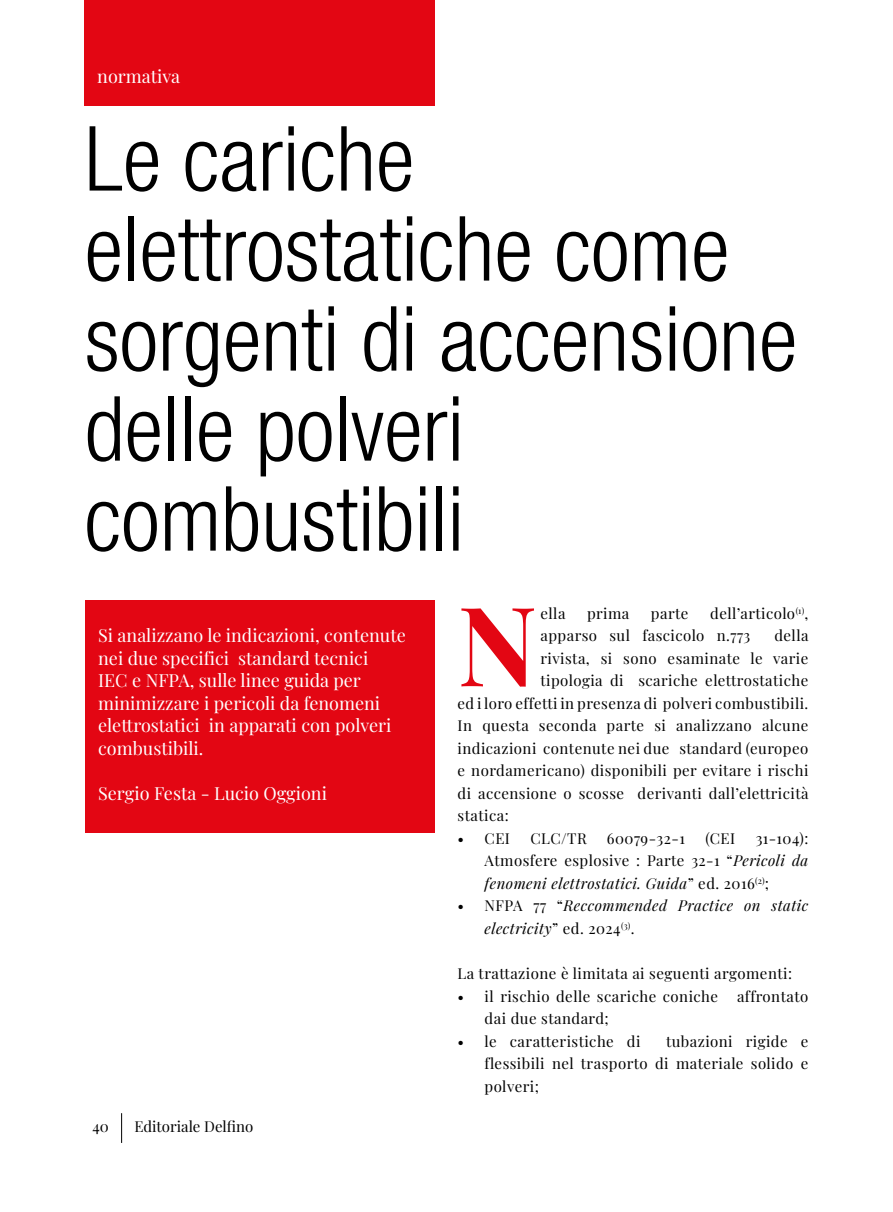
<style>
.page{position:relative;width:893px;height:1212px;background:#fff}
.page>*{position:absolute;margin:0;border:0;box-sizing:border-box;transform-origin:0 0}
.t1{font:700 110.25px "Playfair Display";color:#e30613}
.t2{font:300 condensed 90px/90px "Helvetica Neue LT Std";color:#000}
.t3{font:18px/22.5px "Playfair Display";color:#fff}
.t4{font:15px/22.5px "Playfair Display";letter-spacing:.03em;color:#000;text-align:justify}
.t5{font:italic 15px/22.5px "Playfair Display";letter-spacing:.03em;color:#000}
.t6{font:15px "Playfair Display";color:#000}
.s1{font-style:italic}
.s2{font-style:normal}
</style>
<div class="page">
<hr style="left:121px;top:1113px;width:1px;height:30px;background:#000">
<div style="left:85px;top:600px;width:350px;height:233px;background:#e30613"></div>
<div style="left:85px;top:0;width:350px;height:105px;background:#e30613"></div>
<p class="t3" style="left:97px;top:63px;width:84px">normativa</p>
<h2 class="t2" style="left:85px;top:113px;width:714px">Le cariche elettrostatiche come sorgenti di accensione delle polveri combustibili</h2>
<p class="t3" style="left:98px;top:623px;width:309px">Si analizzano le indicazioni, contenute nei due specifici standard tecnici<br>IEC e NFPA, sulle linee guida per minimizzare i pericoli da fenomeni elettrostatici in apparati con polveri combustibili.</p>
<p class="t3" style="left:98px;top:780px;width:230px">Sergio Festa - Lucio Oggioni</p>
<p class="t4" style="left:92px;top:1113px;width:18px">40</p>
<p class="t6" style="left:134px;top:1114px;width:120px">Editoriale Delfino</p>
<p class="t4" style="left:540px;top:601px;width:269px;text-indent:170px">dell’articolo<sup>(1)</sup>, apparso sul fascicolo n.773</p>
<h1 class="t1" style="left:458px;top:558px;width:81px">N</h1>
<p class="t4" style="left:540px;top:601px;width:26px">ella</p>
<p class="t4" style="left:587px;top:601px;width:44px">prima</p>
<p class="t4" style="left:651px;top:601px;width:39px">parte</p>
<p class="t4" style="left:774px;top:623px;width:36px">della</p>
<p class="t4" style="left:540px;top:646px;width:269px">rivista, si sono esaminate le varie</p>
<p class="t4" style="left:540px;top:668px;width:269px">tipologia di scariche elettrostatiche</p>
<p class="t4" style="left:458px;top:691px;width:352px">ed i loro effetti in presenza di polveri combustibili.</p>
<p class="t4" style="left:458px;top:713px;width:352px">In questa seconda parte si analizzano alcune</p>
<p class="t4" style="left:458px;top:736px;width:352px">indicazioni contenute nei due standard (europeo</p>
<p class="t4" style="left:458px;top:758px;width:352px">e nordamericano) disponibili per evitare i rischi</p>
<p class="t4" style="left:458px;top:781px;width:352px">di accensione o scosse derivanti dall’elettricità</p>
<p class="t4" style="left:458px;top:803px;width:53px">statica:</p>
<p class="t4" style="left:458px;top:826px;width:54px">• CEI</p>
<p class="t4" style="left:530px;top:826px;width:58px">CLC/TR</p>
<p class="t4" style="left:607px;top:826px;width:79px">60079-32-1</p>
<p class="t4" style="left:705px;top:826px;width:31px">(CEI</p>
<p class="t4" style="left:485px;top:826px;width:325px;text-indent:271px">31-104):<br>Atmosfere esplosive : Parte 32-1 “<span class="s1">Pericoli da fenomeni elettrostatici. Guida</span>” ed. 2016<sup>(2)</sup>;</p>
<p class="t5" style="left:485px;top:893px;width:325px;text-indent:-27px"><span class="s2">• NFPA 77 “</span>Reccommended Practice on static electricity<span class="s2">” ed. 2024</span><sup>(3)</sup><span class="s2">.</span></p>
<p class="t4" style="left:458px;top:961px;width:336px">La trattazione è limitata ai seguenti argomenti:</p>
<p class="t4" style="left:458px;top:983px;width:262px">• il rischio delle scariche coniche</p>
<p class="t4" style="left:737px;top:983px;width:73px">affrontato</p>
<p class="t4" style="left:485px;top:1006px;width:126px">dai due standard;</p>
<p class="t4" style="left:458px;top:1028px;width:184px">• le caratteristiche di</p>
<p class="t4" style="left:485px;top:1028px;width:325px;text-indent:181px">tubazioni rigide e flessibili nel trasporto di materiale solido e polveri;</p>
</div>
